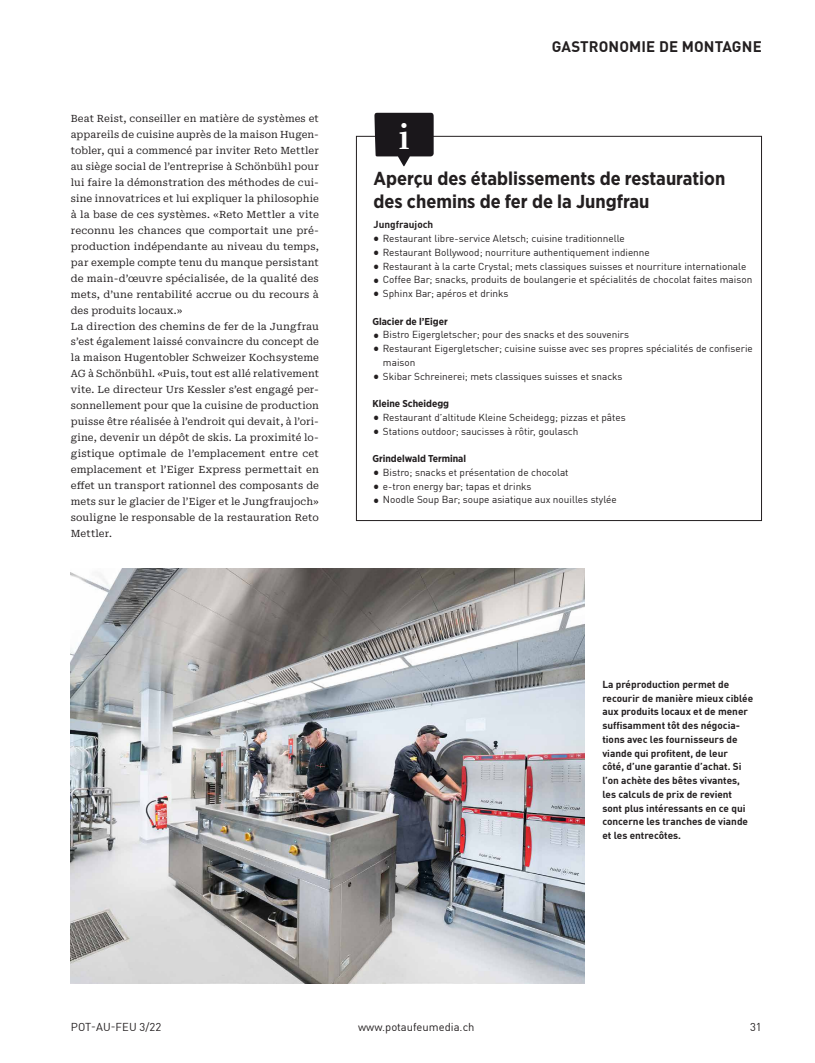
<style>
.page{position:relative;width:815px;height:1063px;background:#fff}
.page>*{position:absolute;margin:0;border:0;box-sizing:border-box;transform-origin:0 0}
.t1{font:700 40px "Whitman Display";color:#fff}
.t2{font:700 18.75px/22.5px "Gotham Narrow";color:#231f20}
.t3{font:700 15px "DINOT";letter-spacing:.01em;color:#231f20}
.t4{font:11.25px "DINOT";color:#231f20}
.t5{font:10px/16px "Roboto Serif";letter-spacing:.01em;color:#231f20}
.t6{font:10px/13.8px "DINOT";color:#231f20}
.t7{font:700 10px/13.8px "DINOT";color:#231f20}
.t8{font:700 10px "Gotham Narrow";color:#231f20}
.s1{font-family:"Gotham Narrow";font-size:17.5px}
</style>
<div class="page">
<img style="left:71px;top:569px;width:514px;height:414px">
<svg style="left:374px;top:113px;width:60px;height:54px"></svg>
<p class="t5" style="left:71px;top:110px;width:250px">Beat Reist, conseiller en matière de systèmes et appareils de cuisine auprès de la maison Hugen&shy;tobler, qui a commencé par inviter Reto Mettler au siège social de l’entreprise à Schönbühl pour lui faire la démonstration des méthodes de cui&shy;sine innovatrices et lui expliquer la philosophie à la base de ces systèmes. «Reto Mettler a vite reconnu les chances que comportait une pré&shy;production indépendante au niveau du temps, par exemple compte tenu du manque persistant de main-d’œuvre spécialisée, de la qualité des mets, d’une rentabilité accrue ou du recours à des produits locaux.»<br>La direction des chemins de fer de la Jungfrau s’est également laissé convaincre du concept de la maison Hugentobler Schweizer Kochsysteme AG à Schönbühl. «Puis, tout est allé relativement vite. Le directeur Urs Kessler s’est engagé per&shy;sonnellement pour que la cuisine de production puisse être réalisée à l’endroit qui devait, à l’ori&shy;gine, devenir un dépôt de skis. La proximité lo&shy;gistique optimale de l’emplacement entre cet emplacement et l’Eiger Express permettait en effet un transport rationnel des composants de mets sur le glacier de l’Eiger et le Jungfraujoch» souligne le responsable de la restauration Reto Mettler.</p>
<h1 class="t1" style="left:399px;top:113px;width:12px">i</h1>
<h3 class="t3" style="left:552px;top:35px;width:211px">GASTRONOMIE DE MONTAGNE</h3>
<h2 class="t2" style="left:374px;top:167px;width:353px">Aperçu des établissements de restauration des chemins de fer de la Jungfrau</h2>
<p class="t7" style="left:374px;top:217px;width:61px">Jungfraujoch</p>
<p class="t6" style="left:372px;top:231px;width:254px"><span class="s1">•</span> Restaurant libre-service Aletsch; cuisine traditionnelle</p>
<p class="t6" style="left:372px;top:245px;width:279px"><span class="s1">•</span> Restaurant Bollywood; nourriture authentiquement indienne</p>
<p class="t6" style="left:372px;top:258px;width:376px"><span class="s1">•</span> Restaurant à la carte Crystal; mets classiques suisses et nourriture internationale</p>
<p class="t6" style="left:372px;top:272px;width:381px"><span class="s1">•</span> Coffee Bar; snacks, produits de boulangerie et spécialités de chocolat faites maison</p>
<p class="t6" style="left:372px;top:286px;width:137px"><span class="s1">•</span> Sphinx Bar; apéros et drinks</p>
<p class="t8" style="left:372px;top:315px;width:77px">Glacier de l’Eiger</p>
<p class="t6" style="left:372px;top:327px;width:258px"><span class="s1">•</span> Bistro Eigergletscher; pour des snacks et des souvenirs</p>
<p class="t6" style="left:383px;top:341px;width:371px;text-indent:-11px"><span class="s1">•</span> Restaurant Eigergletscher; cuisine suisse avec ses propres spécialités de confiserie maison</p>
<p class="t6" style="left:372px;top:368px;width:252px"><span class="s1">•</span> Skibar Schreinerei; mets classiques suisses et snacks</p>
<p class="t8" style="left:372px;top:397px;width:78px">Kleine Scheidegg</p>
<p class="t6" style="left:372px;top:410px;width:255px"><span class="s1">•</span> Restaurant d’altitude Kleine Scheidegg; pizzas et pâtes</p>
<p class="t6" style="left:372px;top:423px;width:208px"><span class="s1">•</span> Stations outdoor; saucisses à rôtir, goulasch</p>
<p class="t8" style="left:372px;top:452px;width:95px">Grindelwald Terminal</p>
<p class="t6" style="left:372px;top:465px;width:198px"><span class="s1">•</span> Bistro; snacks et présentation de chocolat</p>
<p class="t6" style="left:372px;top:478px;width:161px"><span class="s1">•</span> e-tron energy bar; tapas et drinks</p>
<p class="t6" style="left:372px;top:492px;width:246px"><span class="s1">•</span> Noodle Soup Bar; soupe asiatique aux nouilles stylée</p>
<p class="t7" style="left:602px;top:677px;width:152px">La préproduction permet de recourir de manière mieux ciblée aux produits locaux et de mener suffisamment tôt des négocia&shy;tions avec les fournisseurs de viande qui profitent, de leur<br>côté, d’une garantie d’achat. Si l’on achète des bêtes vivantes, les calculs de prix de revient sont plus intéressants en ce qui concerne les tranches de viande et les entrecôtes.</p>
<p class="t4" style="left:71px;top:1018px;width:92px">POT-AU-FEU 3/22</p>
<p class="t4" style="left:358px;top:1018px;width:118px">www.potaufeumedia.ch</p>
<p class="t4" style="left:750px;top:1018px;width:13px">31</p>
</div>
